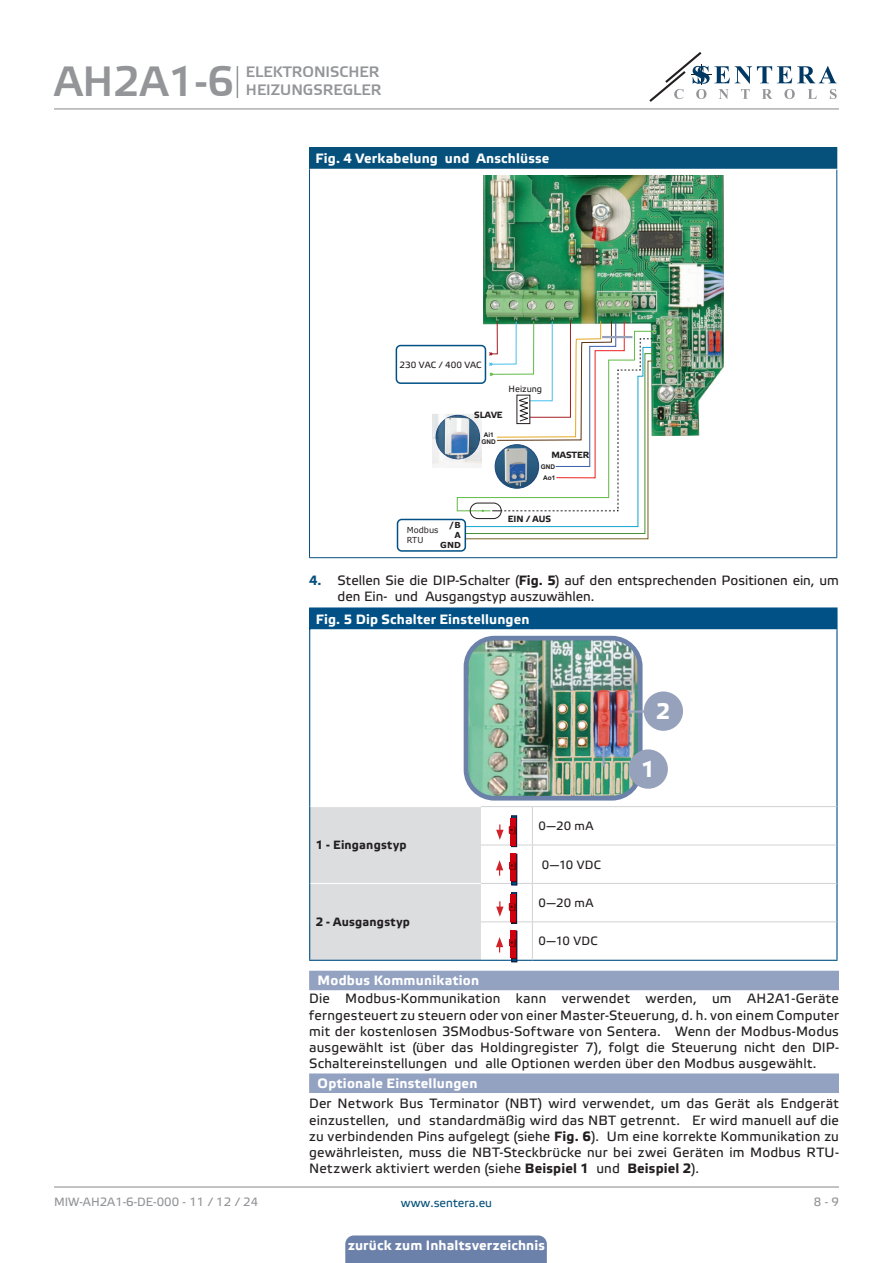
<style>
.page{position:relative;width:893px;height:1263px;background:#fff}
.page>*{position:absolute;margin:0;border:0;box-sizing:border-box;transform-origin:0 0}
.t1{font:42px "Etelka Medium Pro";color:#939598}
.TABLE_TEXT_WHITE{font:700 22.5px "Etelka Text Pro";color:#fff}
.t2{font:15px/18px "Etelka Medium Pro";color:#939598}
.body{font:13.5px/16.2px "Etelka Text Pro";letter-spacing:.01em;color:#231f20;text-align:justify}
.table_text{font:700 13.5px "Etelka Text Pro";letter-spacing:.015em;color:#fff}
.Number-roman{font:700 13.5px "Etelka Text Pro";letter-spacing:.015em;color:#fff}
.t3{font:12px "Etelka Text Pro";color:#939598}
.table_text-2{font:700 12px "Etelka Text Pro";letter-spacing:.02em;color:#231f20}
.table_text-3{font:12px "Etelka Text Pro";letter-spacing:.02em;color:#231f20}
.t4{font:12px "Etelka Text Pro";color:#06517c}
.t5{font:9px "Etelka Text Pro";color:#231f20}
.t6{font:700 9px "Etelka Text Pro";color:#231f20}
.t7{font:8.25px "Verdana";color:#231f20}
.t8{font:700 8.25px "Verdana";color:#231f20}
.t9{font:700 6.45px "Arial";color:#231f20}
.s1{font-weight:700;color:#06517c}
.s2{font-weight:700}
</style>
<div class="page">
<hr style="left:54px;top:108px;width:785px;height:1px;background:#939598">
<hr style="left:54px;top:1186px;width:785px;height:1px;background:#939598">
<svg style="left:649px;top:52px;width:188px;height:50px"></svg>
<div style="left:345px;top:1235px;width:202px;height:28px;background:#6c81aa"></div>
<div style="left:309px;top:971px;width:530px;height:19px;background:#94a2c2"></div>
<div style="left:309px;top:1073px;width:530px;height:20px;background:#94a2c2"></div>
<div style="left:309px;top:147px;width:528px;height:22px;background:#06517c"></div>
<hr style="left:309px;top:169px;width:1px;height:388px;background:#06517c">
<hr style="left:309px;top:557px;width:528px;height:1px;background:#06517c">
<hr style="left:836px;top:170px;width:1px;height:387px;background:#015186">
<img style="left:483px;top:175px;width:240px;height:260px">
<svg style="left:456px;top:320px;width:201px;height:219px"></svg>
<img style="left:432px;top:405px;width:49px;height:68px">
<div style="left:397px;top:519px;width:68px;height:32px;background:#fff;border-radius:4px"></div>
<div style="left:397px;top:519px;width:69px;height:33px;border:2px solid #015186;border-radius:4px"></div>
<div style="left:396px;top:346px;width:89px;height:37px;background:#fff;border-radius:4px"></div>
<div style="left:396px;top:345px;width:90px;height:39px;border:2px solid #015186;border-radius:4px"></div>
<div style="left:310px;top:608px;width:527px;height:22px;background:#015186"></div>
<div style="left:310px;top:807px;width:171px;height:153px;background:#dcdddf"></div>
<hr style="left:836px;top:630px;width:1px;height:176px;background:#015186">
<hr style="left:310px;top:629px;width:171px;height:1px;background:#fff">
<hr style="left:481px;top:629px;width:51px;height:1px;background:#fff">
<hr style="left:532px;top:629px;width:304px;height:1px;background:#fff">
<hr style="left:310px;top:883px;width:171px;height:1px;background:#fff">
<hr style="left:309px;top:960px;width:172px;height:1px;background:#015186">
<hr style="left:309px;top:607px;width:172px;height:2px;background:#015186">
<svg style="left:309px;top:609px;width:1px;height:21px"></svg>
<hr style="left:481px;top:607px;width:51px;height:2px;background:#015186">
<hr style="left:532px;top:607px;width:305px;height:2px;background:#015186">
<hr style="left:309px;top:630px;width:1px;height:176px;background:#015186">
<hr style="left:309px;top:806px;width:1px;height:39px;background:#015186">
<hr style="left:309px;top:845px;width:1px;height:38px;background:#015186">
<hr style="left:836px;top:806px;width:1px;height:39px;background:#015186">
<hr style="left:836px;top:845px;width:1px;height:38px;background:#015186">
<hr style="left:309px;top:883px;width:1px;height:39px;background:#015186">
<hr style="left:309px;top:922px;width:1px;height:38px;background:#015186">
<hr style="left:836px;top:883px;width:1px;height:39px;background:#015186">
<hr style="left:836px;top:922px;width:1px;height:38px;background:#015186">
<hr style="left:481px;top:960px;width:51px;height:1px;background:#015186">
<hr style="left:532px;top:960px;width:305px;height:1px;background:#015186">
<hr style="left:481px;top:806px;width:51px;height:1px;background:#d1d2d4">
<hr style="left:532px;top:806px;width:304px;height:1px;background:#d1d2d4">
<hr style="left:532px;top:807px;width:1px;height:38px;background:#d1d2d4">
<hr style="left:481px;top:845px;width:51px;height:1px;background:#d1d2d4">
<hr style="left:532px;top:845px;width:304px;height:1px;background:#d1d2d4">
<hr style="left:532px;top:845px;width:1px;height:38px;background:#d1d2d4">
<hr style="left:481px;top:883px;width:51px;height:1px;background:#d1d2d4">
<hr style="left:532px;top:883px;width:304px;height:1px;background:#d1d2d4">
<hr style="left:532px;top:884px;width:1px;height:37px;background:#d1d2d4">
<hr style="left:481px;top:921px;width:51px;height:1px;background:#d1d2d4">
<hr style="left:532px;top:921px;width:304px;height:1px;background:#d1d2d4">
<hr style="left:532px;top:922px;width:1px;height:38px;background:#d1d2d4">
<img style="left:466px;top:642px;width:171px;height:156px">
<div style="left:464px;top:636px;width:179px;height:164px;border:5px solid #6c81aa;border-radius:28px"></div>
<hr style="left:602px;top:746px;width:3px;height:20px;background:#96a2bb">
<div style="left:629px;top:749px;width:39px;height:40px;background:#96a2bb;border-radius:50%"></div>
<div style="left:644px;top:691px;width:39px;height:40px;background:#96a2bb;border-radius:50%"></div>
<hr style="left:628px;top:710px;width:21px;height:3px;background:#96a2bb">
<div style="left:512px;top:816px;width:5px;height:30px;background:#143a68"></div>
<div style="left:511px;top:815px;width:6px;height:32px;border:1px solid #001f45"></div>
<svg style="left:509px;top:818px;width:7px;height:28px"></svg>
<svg style="left:496px;top:824px;width:7px;height:16px"></svg>
<svg style="left:496px;top:860px;width:7px;height:16px"></svg>
<div style="left:512px;top:854px;width:5px;height:31px;background:#004881"></div>
<div style="left:511px;top:854px;width:6px;height:31px;border:1px solid #001f45"></div>
<svg style="left:509px;top:853px;width:8px;height:29px"></svg>
<div style="left:512px;top:893px;width:5px;height:30px;background:#d0010e"></div>
<div style="left:511px;top:892px;width:6px;height:32px;border:1px solid #001f45"></div>
<svg style="left:509px;top:895px;width:7px;height:28px"></svg>
<svg style="left:496px;top:901px;width:7px;height:16px"></svg>
<svg style="left:496px;top:937px;width:7px;height:15px"></svg>
<div style="left:512px;top:931px;width:5px;height:31px;background:#004881"></div>
<div style="left:511px;top:930px;width:6px;height:32px;border:1px solid #001f45"></div>
<svg style="left:509px;top:930px;width:8px;height:29px"></svg>
<hr style="left:602px;top:336px;width:30px;height:2px;background:#96a2bb">
<hr style="left:237px;top:66px;width:1px;height:32px;background:#939598">
<h1 class="t1" style="left:54px;top:59px;width:181px">AH2A1-6</h1>
<p class="t2" style="left:246px;top:64px;width:137px">ELEKTRONISCHER<br>HEIZUNGSREGLER</p>
<p class="table_text" style="left:315px;top:151px;width:235px">Fig. 4 Verkabelung und Anschlüsse</p>
<p class="t5" style="left:400px;top:360px;width:84px">230 VAC / 400 VAC</p>
<p class="t5" style="left:509px;top:384px;width:35px">Heizung</p>
<p class="t6" style="left:474px;top:410px;width:30px">SLAVE</p>
<p class="t9" style="left:484px;top:431px;width:12px">Ai1</p>
<p class="t8" style="left:449px;top:520px;width:13px">/B</p>
<p class="t8" style="left:454px;top:529px;width:8px">A</p>
<p class="t8" style="left:440px;top:539px;width:22px">GND</p>
<p class="t7" style="left:407px;top:525px;width:33px">Modbus</p>
<p class="t7" style="left:407px;top:535px;width:18px">RTU</p>
<p class="t9" style="left:481px;top:437px;width:16px">GND</p>
<p class="t6" style="left:551px;top:450px;width:40px">MASTER</p>
<p class="t9" style="left:541px;top:463px;width:16px">GND</p>
<p class="t9" style="left:543px;top:474px;width:14px">Ao1</p>
<p class="t6" style="left:508px;top:514px;width:45px">EIN / AUS</p>
<p class="body" style="left:338px;top:573px;width:503px;text-indent:-28px"><span class="s1">4.</span> Stellen Sie die DIP-Schalter (<span class="s2">Fig. 5</span>) auf den entsprechenden Positionen ein, um den Ein- und Ausgangstyp auszuwählen.</p>
<p class="table_text" style="left:316px;top:612px;width:215px">Fig. 5 Dip Schalter Einstellungen</p>
<p class="TABLE_TEXT_WHITE" style="left:656px;top:699px;width:16px">2</p>
<p class="table_text-2" style="left:316px;top:838px;width:93px">1 - Eingangstyp</p>
<p class="table_text-2" style="left:316px;top:915px;width:96px">2 - Ausgangstyp</p>
<p class="table_text-3" style="left:538px;top:819px;width:57px">0—20 mA</p>
<p class="table_text-3" style="left:542px;top:858px;width:61px">0—10 VDC</p>
<p class="table_text-3" style="left:538px;top:896px;width:57px">0—20 mA</p>
<p class="table_text-3" style="left:538px;top:935px;width:61px">0—10 VDC</p>
<p class="TABLE_TEXT_WHITE" style="left:641px;top:757px;width:16px">1</p>
<p class="Number-roman" style="left:318px;top:973px;width:163px">Modbus Kommunikation</p>
<p class="body" style="left:309px;top:991px;width:531px">Die Modbus-Kommunikation kann verwendet werden, um AH2A1-Geräte ferngesteuert zu steuern oder von einer Master-Steuerung, d. h. von einem Computer mit der kostenlosen 3SModbus-Software von Sentera. Wenn der Modbus-Modus ausgewählt ist (über das Holdingregister 7), folgt die Steuerung nicht den DIP-Schaltereinstellungen und alle Optionen werden über den Modbus ausgewählt.</p>
<p class="Number-roman" style="left:318px;top:1076px;width:161px">Optionale Einstellungen</p>
<p class="body" style="left:309px;top:1096px;width:531px">Der Network Bus Terminator (NBT) wird verwendet, um das Gerät als Endgerät einzustellen, und standardmäßig wird das NBT getrennt. Er wird manuell auf die zu verbindenden Pins aufgelegt (siehe <span class="s2">Fig. 6</span>). Um eine korrekte Kommunikation zu gewährleisten, muss die NBT-Steckbrücke nur bei zwei Geräten im Modbus RTU-Netzwerk aktiviert werden (siehe <span class="s2">Beispiel 1</span> und <span class="s2">Beispiel 2</span>).</p>
<p class="t3" style="left:54px;top:1195px;width:206px">MIW-AH2A1-6-DE-000 - 11 / 12 / 24</p>
<p class="t4" style="left:401px;top:1196px;width:93px">www.sentera.eu</p>
<p class="t3" style="left:814px;top:1195px;width:27px">8 - 9</p>
<p class="table_text" style="left:348px;top:1238px;width:198px">zurück zum Inhaltsverzeichnis</p>
</div>
